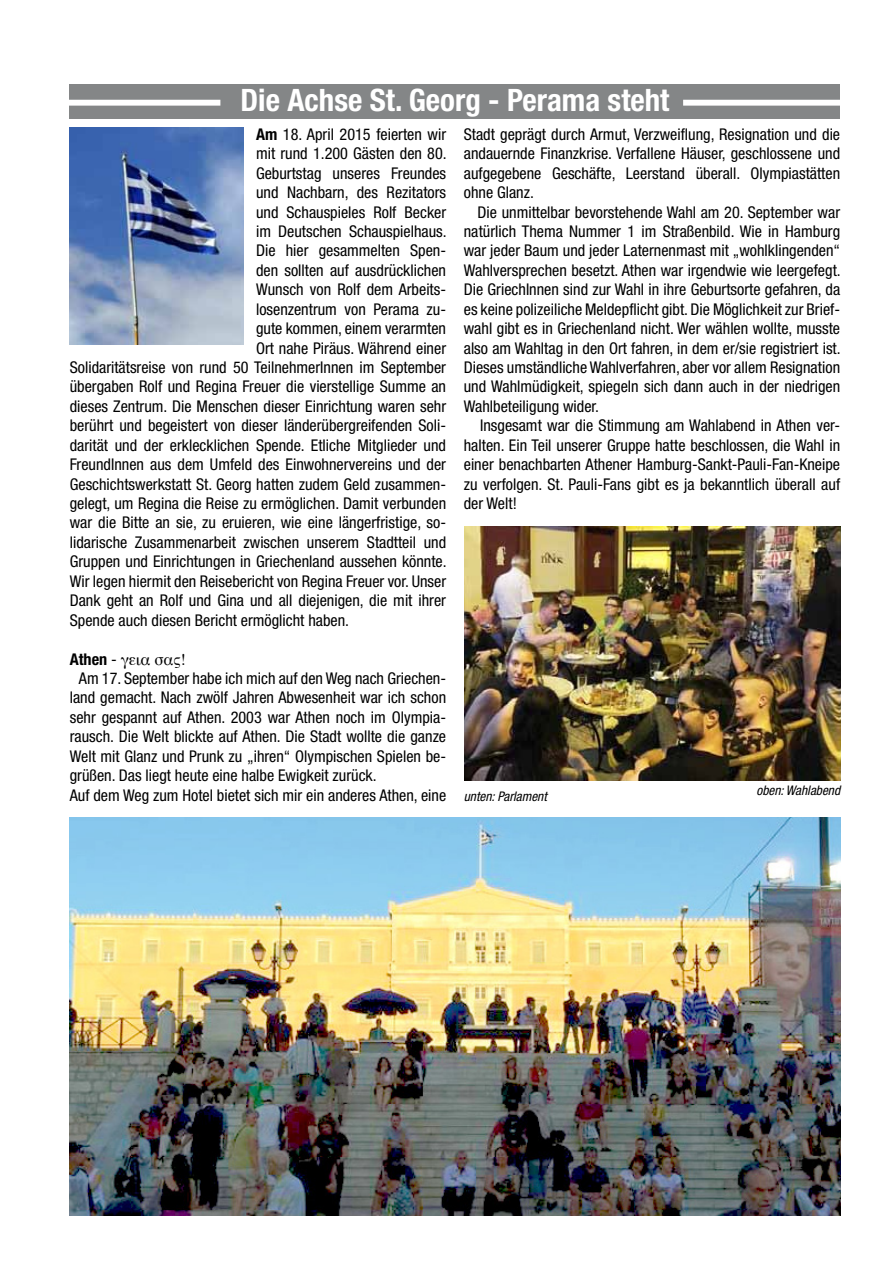
<style>
.page{position:relative;width:893px;height:1263px;background:#fff}
.page>*{position:absolute;margin:0;border:0;box-sizing:border-box;transform-origin:0 0}
.t1{font:700 condensed 30.9px "Helvetica Neue";color:#fff}
.t2{font:condensed 16.2px/19.5px "Helvetica Neue";color:#000;text-align:justify}
.t3{font:16.2px "Times";color:#000}
.t4{font:italic condensed 13.2px "Helvetica Neue";color:#000}
.s1{font-weight:700}
.s2{font-family:"Helvetica Neue";font-weight:700;font-stretch:condensed}
.s3{font-family:"Helvetica Neue";font-stretch:condensed}
</style>
<div class="page">
<img style="left:70px;top:817px;width:770px;height:399px">
<div style="left:70px;top:84px;width:770px;height:35px;background:#848687"></div>
<img style="left:465px;top:526px;width:375px;height:254px">
<img style="left:70px;top:127px;width:174px;height:217px">
<div style="left:683px;top:100px;width:164px;height:6px;background:#fff"></div>
<div style="left:57px;top:100px;width:163px;height:6px;background:#fff"></div>
<h1 class="t1" style="left:241px;top:81px;width:430px">Die Achse St. Georg - Perama steht</h1>
<p class="t2" style="left:256px;top:124px;width:192px"><span class="s1">Am</span> 18. April 2015 feierten wir</p>
<p class="t2" style="left:256px;top:144px;width:192px">mit rund 1.200 Gästen den 80.</p>
<p class="t2" style="left:256px;top:163px;width:192px">Geburtstag unseres Freundes</p>
<p class="t2" style="left:256px;top:182px;width:192px">und Nachbarn, des Rezitators</p>
<p class="t2" style="left:256px;top:202px;width:192px">und Schauspieles Rolf Becker</p>
<p class="t2" style="left:256px;top:221px;width:192px">im Deutschen Schauspielhaus.</p>
<p class="t2" style="left:256px;top:241px;width:192px">Die hier gesammelten Spen-</p>
<p class="t2" style="left:256px;top:260px;width:192px">den sollten auf ausdrücklichen</p>
<p class="t2" style="left:256px;top:280px;width:192px">Wunsch von Rolf dem Arbeits-</p>
<p class="t2" style="left:256px;top:299px;width:192px">losenzentrum von Perama zu-</p>
<p class="t2" style="left:256px;top:319px;width:192px">gute kommen, einem verarmten</p>
<p class="t2" style="left:256px;top:338px;width:192px">Ort nahe Piräus. Während einer</p>
<p class="t2" style="left:70px;top:357px;width:378px">Solidaritätsreise von rund 50 TeilnehmerInnen im September</p>
<p class="t2" style="left:70px;top:377px;width:378px">übergaben Rolf und Regina Freuer die vierstellige Summe an</p>
<p class="t2" style="left:70px;top:396px;width:378px">dieses Zentrum. Die Menschen dieser Einrichtung waren sehr</p>
<p class="t2" style="left:70px;top:416px;width:378px">berührt und begeistert von dieser länderübergreifenden Soli-</p>
<p class="t2" style="left:70px;top:435px;width:378px">darität und der erklecklichen Spende. Etliche Mitglieder und</p>
<p class="t2" style="left:70px;top:455px;width:378px">FreundInnen aus dem Umfeld des Einwohnervereins und der</p>
<p class="t2" style="left:70px;top:474px;width:378px">Geschichtswerkstatt St. Georg hatten zudem Geld zusammen-</p>
<p class="t2" style="left:70px;top:493px;width:378px">gelegt, um Regina die Reise zu ermöglichen. Damit verbunden</p>
<p class="t2" style="left:70px;top:513px;width:378px">war die Bitte an sie, zu eruieren, wie eine längerfristige, so-</p>
<p class="t2" style="left:70px;top:532px;width:378px">lidarische Zusammenarbeit zwischen unserem Stadtteil und</p>
<p class="t2" style="left:70px;top:552px;width:378px">Gruppen und Einrichtungen in Griechenland aussehen könnte.</p>
<p class="t2" style="left:70px;top:571px;width:378px">Wir legen hiermit den Reisebericht von Regina Freuer vor. Unser</p>
<p class="t2" style="left:70px;top:591px;width:378px">Dank geht an Rolf und Gina und all diejenigen, die mit ihrer</p>
<p class="t2" style="left:70px;top:610px;width:281px">Spende auch diesen Bericht ermöglicht haben.</p>
<p class="t3" style="left:70px;top:644px;width:118px"><span class="s2">Athen</span> <span class="s3">-</span> γεια σας!</p>
<p class="t2" style="left:70px;top:668px;width:378px;text-align:left;text-indent:9px">Am 17. September habe ich mich auf den Weg nach Griechen&shy;land gemacht. Nach zwölf Jahren Abwesenheit war ich schon sehr gespannt auf Athen. 2003 war Athen noch im Olympia&shy;rausch. Die Welt blickte auf Athen. Die Stadt wollte die ganze Welt mit Glanz und Prunk zu „ihren“ Olympischen Spielen be&shy;grüßen. Das liegt heute eine halbe Ewigkeit zurück.<br>Auf dem Weg zum Hotel bietet sich mir ein anderes Athen, eine</p>
<p class="t2" style="left:464px;top:124px;width:378px">Stadt geprägt durch Armut, Verzweiflung, Resignation und die andauernde Finanzkrise. Verfallene Häuser, geschlossene und aufgegebene Geschäfte, Leerstand überall. Olympiastätten ohne Glanz.</p>
<p class="t2" style="left:464px;top:202px;width:378px;text-indent:14px">Die unmittelbar bevorstehende Wahl am 20. September war natürlich Thema Nummer 1 im Straßenbild. Wie in Hamburg war jeder Baum und jeder Laternenmast mit „wohlklingenden“ Wahlversprechen besetzt. Athen war irgendwie wie leergefegt.<br>Die GriechInnen sind zur Wahl in ihre Geburtsorte gefahren, da es keine polizeiliche Meldepflicht gibt. Die Möglichkeit zur Brief&shy;wahl gibt es in Griechenland nicht. Wer wählen wollte, musste also am Wahltag in den Ort fahren, in dem er/sie registriert ist.<br>Dieses umständliche Wahlverfahren, aber vor allem Resignation und Wahlmüdigkeit, spiegeln sich dann auch in der niedrigen Wahlbeteiligung wider.</p>
<p class="t2" style="left:464px;top:416px;width:378px;text-indent:16px">Insgesamt war die Stimmung am Wahlabend in Athen ver&shy;halten. Ein Teil unserer Gruppe hatte beschlossen, die Wahl in einer benachbarten Athener Hamburg-Sankt-Pauli-Fan-Kneipe zu verfolgen. St. Pauli-Fans gibt es ja bekanntlich überall auf der Welt!</p>
<p class="t4" style="left:464px;top:789px;width:85px">unten: Parlament</p>
<p class="t4" style="left:756px;top:783px;width:85px">oben: Wahlabend</p>
</div>
